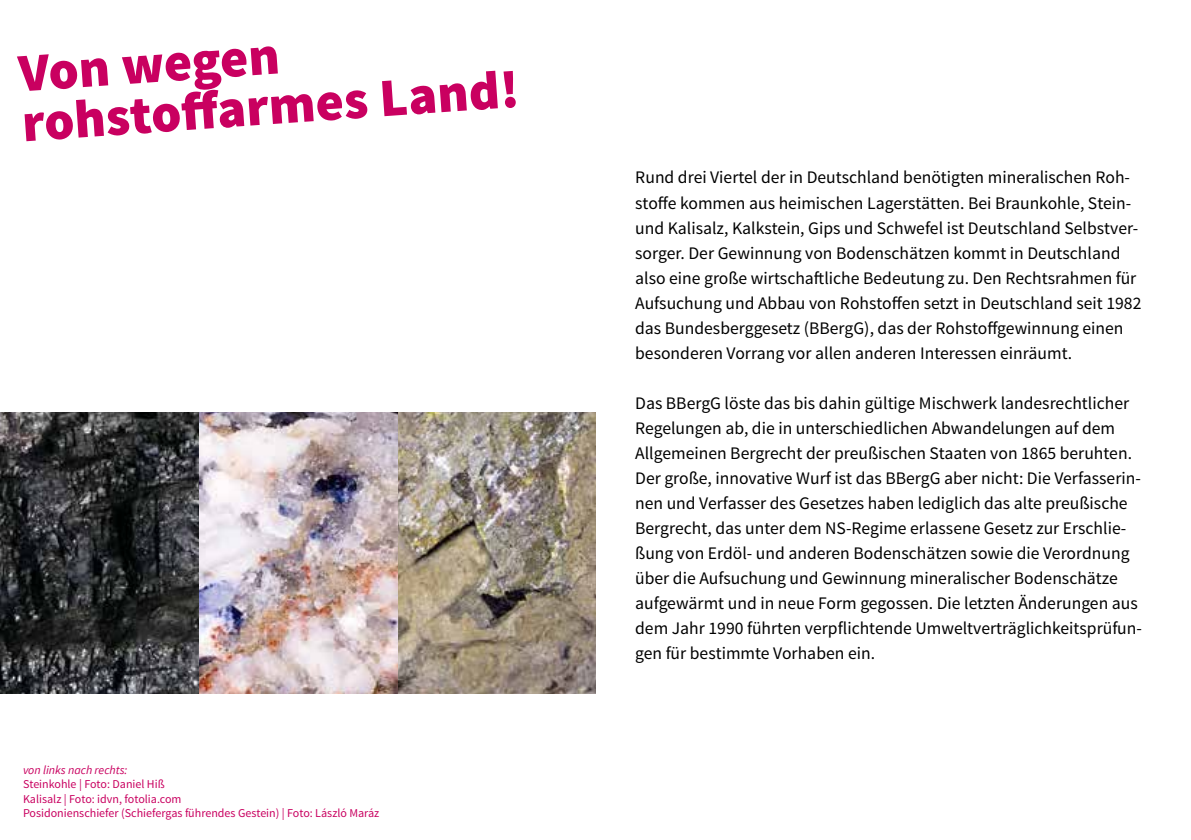
<style>
.page{position:relative;width:1191px;height:840px;background:#fff}
.page>*{position:absolute;margin:0;border:0;box-sizing:border-box;transform-origin:0 0}
.t1{font:900 54px/50px "Source Sans Pro";color:#c90060}
.t2{font:17.6px/25px "Source Sans Pro";color:#000}
.t3{font:12px/14.4px "Source Sans Pro";color:#c90060}
.t4{font:italic 12px "Source Sans Pro";color:#c90060}
</style>
<div class="page">
<img style="left:0;top:412px;width:595px;height:281px">
<h1 class="t1" style="left:17px;top:51px;width:500px;rotate:-4deg">Von wegen<br>rohstoff armes Land!</h1>
<p class="t4" style="left:23px;top:762px;width:106px">von links nach rechts:</p>
<p class="t3" style="left:23px;top:777px;width:358px">Steinkohle | Foto: Daniel Hiß<br>Kalisalz | Foto: idvn, fotolia.com<br>Posidonienschiefer (Schiefergas führendes Gestein) | Foto: László Maráz</p>
<p class="t2" style="left:635px;top:165px;width:508px">Rund drei Viertel der in Deutschland benötigten mineralischen Roh&shy;stoffe kommen aus heimischen Lagerstätten. Bei Braunkohle, Stein&shy;und Kalisalz, Kalkstein, Gips und Schwefel ist Deutschland Selbstver&shy;sorger. Der Gewinnung von Bodenschätzen kommt in Deutschland also eine große wirtschaftliche Bedeutung zu. Den Rechtsrahmen für Aufsuchung und Abbau von Rohstoffen setzt in Deutschland seit 1982 das Bundesberggesetz (BBergG), das der Rohstoffgewinnung einen besonderen Vorrang vor allen anderen Interessen einräumt.</p>
<p class="t2" style="left:635px;top:390px;width:508px">Das BBergG löste das bis dahin gültige Mischwerk landesrechtlicher Regelungen ab, die in unterschiedlichen Abwandelungen auf dem Allgemeinen Bergrecht der preußischen Staaten von 1865 beruhten.<br>Der große, innovative Wurf ist das BBergG aber nicht: Die Verfasserin&shy;nen und Verfasser des Gesetzes haben lediglich das alte preußische Bergrecht, das unter dem NS-Regime erlassene Gesetz zur Erschlie&shy;ßung von Erdöl- und anderen Bodenschätzen sowie die Verordnung über die Aufsuchung und Gewinnung mineralischer Bodenschätze aufgewärmt und in neue Form gegossen. Die letzten Änderungen aus dem Jahr 1990 führten verpflichtende Umweltverträglichkeitsprüfun&shy;gen für bestimmte Vorhaben ein.</p>
</div>
